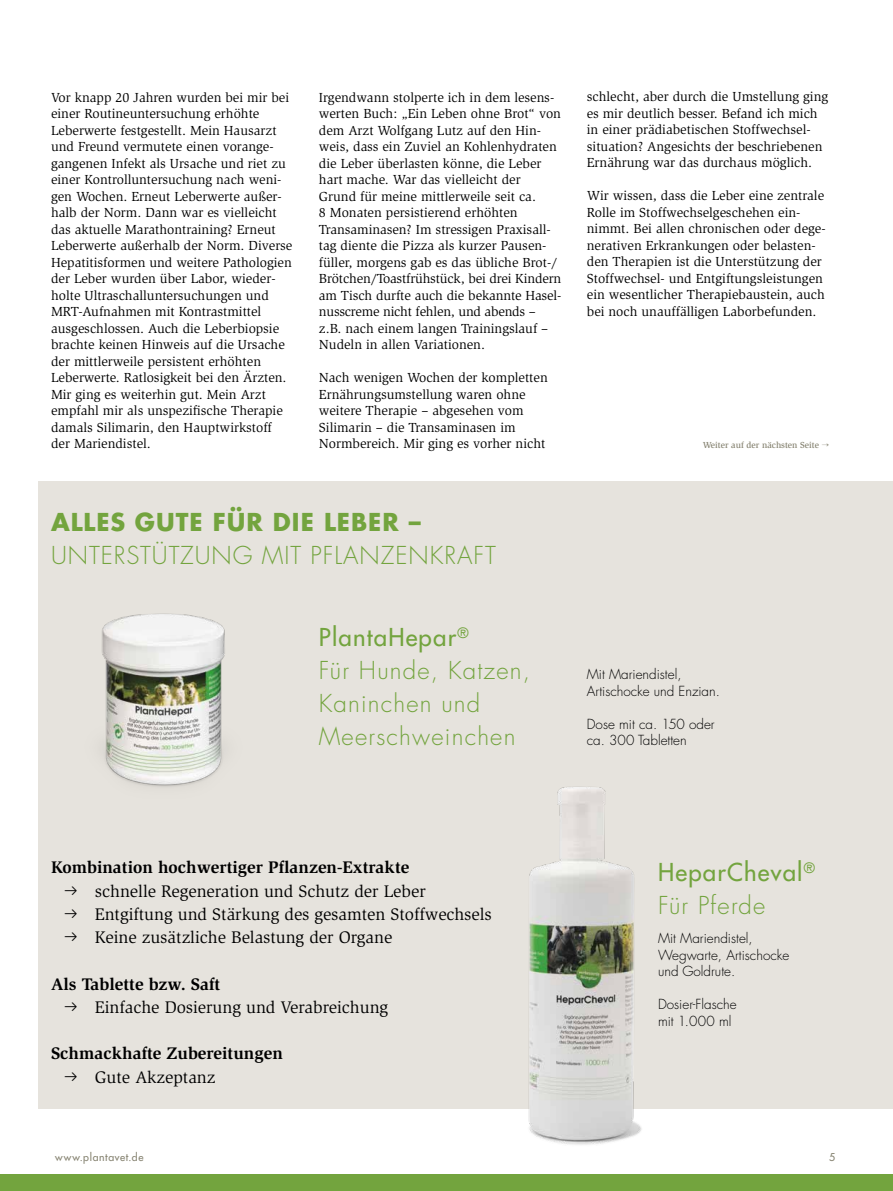
<style>
.page{position:relative;width:893px;height:1191px;background:#fff}
.page>*{position:absolute;margin:0;border:0;box-sizing:border-box;transform-origin:0 0}
.t1{font:300 24px/33px "Futura LT Pro";letter-spacing:.05em;color:#73a43e}
.t2{font:500 24px/33px "Futura LT Pro";letter-spacing:.05em;color:#73a43e}
.t3{font:700 24px "Futura LT Pro";letter-spacing:.04em;color:#73a43e}
.t4{font:17.25px "Slimbach Std";color:#000}
.t5{font:700 17.25px "Slimbach Std";color:#000}
.t6{font:13.5px/16.5px "Slimbach Std";color:#000}
.t7{font:300 13.5px/16.5px "Futura LT Pro";color:#000}
.t8{font:500 10.5px "Futura LT Pro";letter-spacing:.06em;color:#868371}
.t9{font:500 9px "Slimbach Std";color:#868371}
.s1{font-weight:500}
.s2{font-family:"URWDIN";font-weight:300}
.s3{font-weight:300}
</style>
<div class="page">
<div style="left:38px;top:481px;width:855px;height:627px;background:#e6e3dd"></div>
<img style="left:102px;top:613px;width:123px;height:174px">
<img style="left:435px;top:787px;width:294px;height:358px">
<div style="left:0;top:1173px;width:893px;height:18px;background:#73a43e"></div>
<p class="t6" style="left:51px;top:89px;width:243px">Vor knapp 20 Jahren wurden bei mir bei einer Routineuntersuchung erhöhte Leberwerte festgestellt. Mein Hausarzt und Freund vermutete einen vorange&shy;gangenen Infekt als Ursache und riet zu einer Kontrolluntersuchung nach weni&shy;gen Wochen. Erneut Leberwerte außer&shy;halb der Norm. Dann war es vielleicht das aktuelle Marathontraining? Erneut Leberwerte außerhalb der Norm. Diverse Hepatitisformen und weitere Pathologien der Leber wurden über Labor, wieder&shy;holte Ultraschalluntersuchungen und MRT-Aufnahmen mit Kontrastmittel ausgeschlossen. Auch die Leberbiopsie brachte keinen Hinweis auf die Ursache der mittlerweile persistent erhöhten Leberwerte. Ratlosigkeit bei den Ärzten.<br>Mir ging es weiterhin gut. Mein Arzt empfahl mir als unspezifische Therapie damals Silimarin, den Hauptwirkstoff der Mariendistel.</p>
<p class="t6" style="left:319px;top:89px;width:244px">Irgendwann stolperte ich in dem lesens&shy;werten Buch: „Ein Leben ohne Brot“ von dem Arzt Wolfgang Lutz auf den Hin&shy;weis, dass ein Zuviel an Kohlenhydraten die Leber überlasten könne, die Leber hart mache. War das vielleicht der Grund für meine mittlerweile seit ca.<br>8 Monaten persistierend erhöhten Transaminasen? Im stressigen Praxisall&shy;tag diente die Pizza als kurzer Pausen&shy;füller, morgens gab es das übliche Brot-/ Brötchen/Toastfrühstück, bei drei Kindern am Tisch durfte auch die bekannte Hasel&shy;nusscreme nicht fehlen, und abends – z.B. nach einem langen Trainingslauf – Nudeln in allen Variationen.</p>
<p class="t6" style="left:319px;top:369px;width:230px">Nach wenigen Wochen der kompletten Ernährungsumstellung waren ohne weitere Therapie – abgesehen vom Silimarin – die Transaminasen im Normbereich. Mir ging es vorher nicht</p>
<h1 class="t3" style="left:51px;top:503px;width:371px">ALLES GUTE FÜR DIE LEBER –</h1>
<h1 class="t1" style="left:51px;top:538px;width:446px">UNTERSTÜTZUNG MIT PFLANZENKRAFT</h1>
<h1 class="t1" style="left:319px;top:621px;width:213px"><span class="s1">PlantaHepar</span><sup>®<br></sup>Für Hunde, Katzen,<br>Kaninchen und<br>Meerschweinchen</h1>
<p class="t6" style="left:587px;top:89px;width:243px">schlecht, aber durch die Umstellung ging es mir deutlich besser. Befand ich mich in einer prädiabetischen Stoffwechsel&shy;situation? Angesichts der beschriebenen Ernährung war das durchaus möglich.</p>
<p class="t6" style="left:587px;top:188px;width:240px">Wir wissen, dass die Leber eine zentrale Rolle im Stoffwechselgeschehen ein&shy;nimmt. Bei allen chronischen oder dege&shy;nerativen Erkrankungen oder belasten&shy;den Therapien ist die Unterstützung der Stoffwechsel- und Entgiftungsleistungen ein wesentlicher Therapiebaustein, auch bei noch unauffälligen Laborbefunden.</p>
<p class="t9" style="left:703px;top:440px;width:128px">Weiter auf der nächsten Seite →</p>
<p class="t7" style="left:587px;top:666px;width:135px">Mit Mariendistel,<br>Artischocke und Enzian.</p>
<p class="t7" style="left:587px;top:715px;width:129px">Dose mit ca. 150 oder ca. 300 Tabletten</p>
<p class="t5" style="left:51px;top:857px;width:360px">Kombination hochwertiger Pflanzen-Extrakte</p>
<p class="t4" style="left:64px;top:881px;width:364px"><span class="s2">→</span> schnelle Regeneration und Schutz der Leber</p>
<p class="t4" style="left:64px;top:904px;width:430px"><span class="s2">→</span> Entgiftung und Stärkung des gesamten Stoffwechsels</p>
<p class="t4" style="left:64px;top:927px;width:330px"><span class="s2">→</span> Keine zusätzliche Belastung der Organe</p>
<p class="t5" style="left:51px;top:973px;width:171px">Als Tablette bzw. Saft</p>
<p class="t4" style="left:64px;top:997px;width:326px"><span class="s2">→</span> Einfache Dosierung und Verabreichung</p>
<p class="t5" style="left:51px;top:1043px;width:233px">Schmackhafte Zubereitungen</p>
<p class="t4" style="left:64px;top:1067px;width:153px"><span class="s2">→</span> Gute Akzeptanz</p>
<h1 class="t2" style="left:658px;top:854px;width:158px">HeparCheval<sup>®<br></sup><span class="s3">Für Pferde</span></h1>
<p class="t7" style="left:658px;top:930px;width:133px">Mit Mariendistel,<br>Wegwarte, Artischocke und Goldrute.</p>
<p class="t7" style="left:658px;top:996px;width:80px">Dosier-Flasche mit 1.000 ml</p>
<p class="t8" style="left:55px;top:1149px;width:90px">www.plantavet.de</p>
<p class="t8" style="left:829px;top:1149px;width:8px">5</p>
</div>
